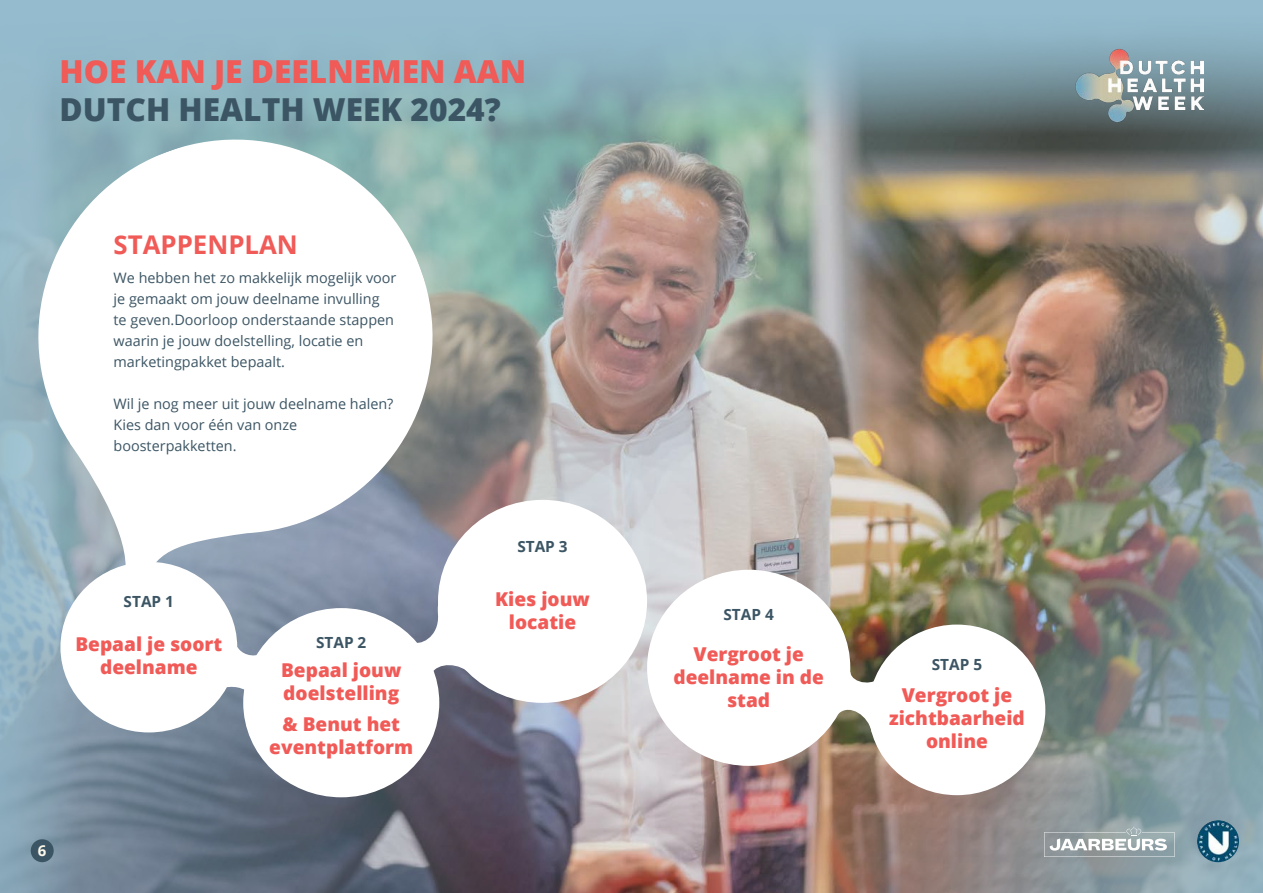
<style>
.page{position:relative;width:1263px;height:893px;background:#fff}
.page>*{position:absolute;margin:0;border:0;box-sizing:border-box;transform-origin:0 0}
.t1{font:800 31.65px/38px "Open Sans";color:#f05a57}
.t2{font:700 25.8px "Open Sans";color:#f05a57}
.t3{font:800 19.05px/23px "Open Sans";color:#f05a57;text-align:center}
.t4{font:700 15.3px "Open Sans";color:#3c5564}
.t5{font:700 15px "Open Sans";color:#fbf8eb}
.t6{font:14.4px/21px "Open Sans";color:#3c5564}
.s1{color:#3c5564}
</style>
<div class="page">
<img style="left:0;top:0;width:1263px;height:893px">
<svg style="left:0;top:112px;width:503px;height:529px"></svg>
<div style="left:60px;top:562px;width:177px;height:170px;background:#fff;border-radius:50%"></div>
<div style="left:243px;top:608px;width:196px;height:189px;background:#fff;border-radius:50%"></div>
<div style="left:438px;top:500px;width:209px;height:203px;background:#fff;border-radius:50%"></div>
<div style="left:647px;top:570px;width:203px;height:196px;background:#fff;border-radius:50%"></div>
<div style="left:868px;top:625px;width:177px;height:170px;background:#fff;border-radius:50%"></div>
<svg style="left:221px;top:645px;width:43px;height:51px"></svg>
<svg style="left:407px;top:582px;width:64px;height:131px"></svg>
<svg style="left:819px;top:646px;width:80px;height:92px"></svg>
<img style="left:1075px;top:45px;width:128px;height:81px">
<div style="left:31px;top:839px;width:23px;height:23px;background:#3c5564;border-radius:50%"></div>
<svg style="left:1044px;top:827px;width:131px;height:30px"></svg>
<img style="left:1197px;top:820px;width:42px;height:42px;border-radius:21px">
<p class="t1" style="left:60px;top:51px;width:468px">HOE KAN JE DEELNEMEN AAN<br><span class="s1">DUTCH HEALTH WEEK 2024?</span></p>
<p class="t2" style="left:114px;top:226px;width:186px">STAPPENPLAN</p>
<p class="t6" style="left:114px;top:267px;width:284px">We hebben het zo makkelijk mogelijk voor je gemaakt om jouw deelname invulling<br>te geven.Doorloop onderstaande stappen waarin je jouw doelstelling, locatie en marketingpakket bepaalt.</p>
<p class="t6" style="left:114px;top:393px;width:281px">Wil je nog meer uit jouw deelname halen?</p>
<p class="t6" style="left:114px;top:414px;width:185px">Kies dan voor één van onze boosterpakketten.</p>
<p class="t4" style="left:124px;top:591px;width:52px">STAP 1</p>
<p class="t3" style="left:75px;top:631px;width:148px">Bepaal je soort deelname</p>
<p class="t4" style="left:316px;top:632px;width:52px">STAP 2</p>
<p class="t3" style="left:281px;top:658px;width:122px;text-align:left">Bepaal jouw doelstelling</p>
<p class="t3" style="left:269px;top:711px;width:145px">&amp; Benut het eventplatform</p>
<p class="t5" style="left:38px;top:840px;width:10px">6</p>
<p class="t4" style="left:517px;top:536px;width:52px">STAP 3</p>
<p class="t3" style="left:495px;top:587px;width:96px">Kies jouw locatie</p>
<p class="t4" style="left:723px;top:604px;width:52px">STAP 4</p>
<p class="t3" style="left:673px;top:642px;width:152px">Vergroot je deelname in de stad</p>
<p class="t4" style="left:932px;top:654px;width:52px">STAP 5</p>
<p class="t3" style="left:889px;top:683px;width:137px">Vergroot je zichtbaarheid online</p>
</div>
